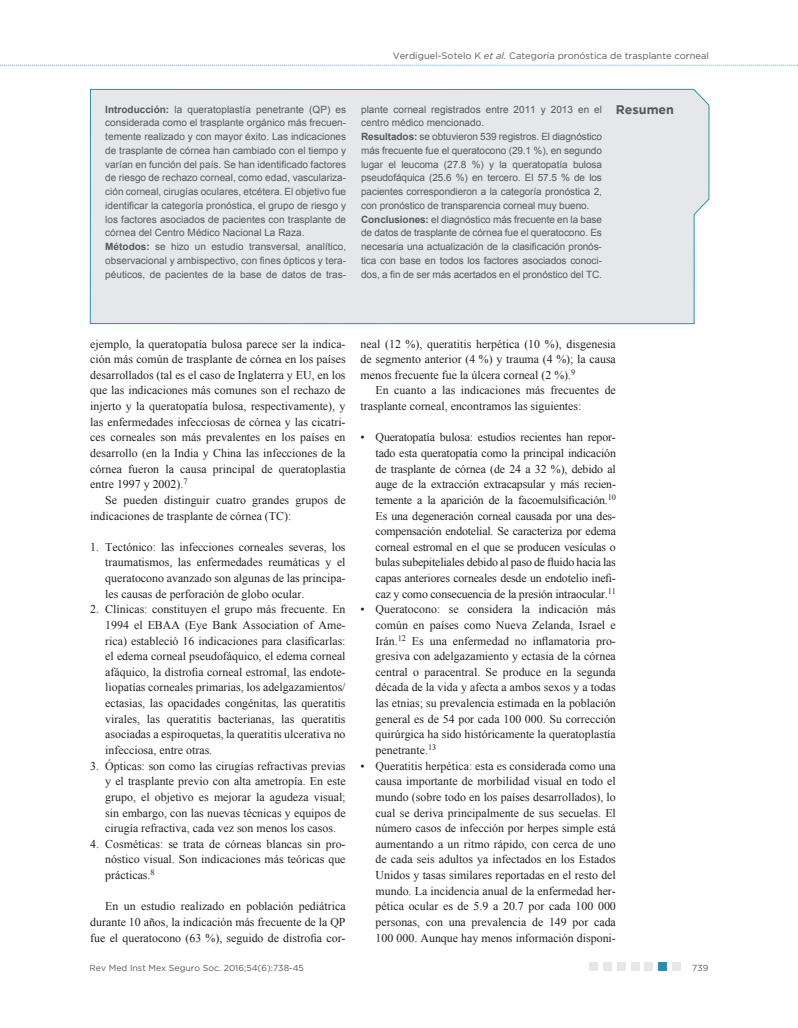
<style>
.page{position:relative;width:798px;height:1028px;background:#fff}
.page>*{position:absolute;margin:0;border:0;box-sizing:border-box;transform-origin:0 0}
.t1{font:700 12.5px "Gotham";color:#57585a}
.t2{font:11.88px/15.6px "Times New Roman";color:#231f20;text-align:justify}
.t3{font:10px/13.8px "Arial";color:#57585a}
.t4{font:9.38px "Gotham";color:#57585a}
.t5{font:8.75px "Gotham";color:#57585a}
.s1{font-style:italic}
.s2{font-weight:700}
</style>
<div class="page">
<svg style="left:90px;top:64px;width:619px;height:260px"></svg>
<svg style="left:0;top:65px;width:798px;height:1px"></svg>
<div style="left:657px;top:962px;width:9px;height:9px;background:#2a8fb0"></div>
<div style="left:671px;top:962px;width:9px;height:9px;background:#e6e7e9"></div>
<div style="left:630px;top:962px;width:9px;height:9px;background:#e6e7e9"></div>
<div style="left:644px;top:962px;width:9px;height:9px;background:#e6e7e9"></div>
<div style="left:603px;top:962px;width:9px;height:9px;background:#e6e7e9"></div>
<div style="left:616px;top:962px;width:9px;height:9px;background:#e6e7e9"></div>
<div style="left:589px;top:962px;width:9px;height:9px;background:#e6e7e9"></div>
<p class="t4" style="left:392px;top:50px;width:317px">Verdiguel-Sotelo K <span class="s1">et al.</span> Categoría pronóstica de trasplante corneal</p>
<p class="t3" style="left:105px;top:102px;width:242px"><span class="s2">Introducción:</span> la queratoplastía penetrante (QP) es considerada como el trasplante orgánico más frecuen&shy;temente realizado y con mayor éxito. Las indicaciones de trasplante de córnea han cambiado con el tiempo y varían en función del país. Se han identificado factores de riesgo de rechazo corneal, como edad, vasculariza&shy;ción corneal, cirugías oculares, etcétera. El objetivo fue identificar la categoría pronóstica, el grupo de riesgo y los factores asociados de pacientes con trasplante de córnea del Centro Médico Nacional La Raza.<br><span class="s2">Métodos:</span> se hizo un estudio transversal, analítico, observacional y ambispectivo, con fines ópticos y tera&shy;péuticos, de pacientes de la base de datos de tras-</p>
<p class="t3" style="left:361px;top:102px;width:242px">plante corneal registrados entre 2011 y 2013 en el centro médico mencionado.<br><span class="s2">Resultados:</span> se obtuvieron 539 registros. El diagnóstico más frecuente fue el queratocono (29.1 %), en segundo lugar el leucoma (27.8 %) y la queratopatía bulosa pseudofáquica (25.6 %) en tercero. El 57.5 % de los pacientes correspondieron a la categoría pronóstica 2, con pronóstico de transparencia corneal muy bueno.<br><span class="s2">Conclusiones:</span> el diagnóstico más frecuente en la base de datos de trasplante de córnea fue el queratocono. Es necesaria una actualización de la clasificación pronós&shy;tica con base en todos los factores asociados conoci&shy;dos, a fin de ser más acertados en el pronóstico del TC.</p>
<p class="t1" style="left:615px;top:103px;width:60px">Resumen</p>
<p class="t2" style="left:90px;top:335px;width:257px">ejemplo, la queratopatía bulosa parece ser la indica&shy;ción más común de trasplante de córnea en los países desarrollados (tal es el caso de Inglaterra y EU, en los que las indicaciones más comunes son el rechazo de injerto y la queratopatía bulosa, respectivamente), y las enfermedades infecciosas de córnea y las cicatri&shy;ces corneales son más prevalentes en los países en desarrollo (en la India y China las infecciones de la córnea fueron la causa principal de queratoplastia entre 1997 y 2002).<sup>7</sup></p>
<p class="t2" style="left:90px;top:492px;width:257px;text-indent:15px">Se pueden distinguir cuatro grandes grupos de indicaciones de trasplante de córnea (TC):</p>
<p class="t2" style="left:105px;top:539px;width:242px;text-indent:-15px">1. Tectónico: las infecciones corneales severas, los traumatismos, las enfermedades reumáticas y el queratocono avanzado son algunas de las principa&shy;les causas de perforación de globo ocular.</p>
<p class="t2" style="left:105px;top:601px;width:242px;text-indent:-15px">2. Clínicas: constituyen el grupo más frecuente. En 1994 el EBAA (Eye Bank Association of Ame&shy;rica) estableció 16 indicaciones para clasificarlas: el edema corneal pseudofáquico, el edema corneal afáquico, la distrofia corneal estromal, las endote&shy;liopatías corneales primarias, los adelgazamientos/ ectasias, las opacidades congénitas, las queratitis virales, las queratitis bacterianas, las queratitis asociadas a espiroquetas, la queratitis ulcerativa no infecciosa, entre otras.</p>
<p class="t2" style="left:105px;top:757px;width:242px;text-indent:-15px">3. Ópticas: son como las cirugías refractivas previas y el trasplante previo con alta ametropía. En este grupo, el objetivo es mejorar la agudeza visual; sin embargo, con las nuevas técnicas y equipos de cirugía refractiva, cada vez son menos los casos.</p>
<p class="t2" style="left:105px;top:835px;width:242px;text-indent:-15px">4. Cosméticas: se trata de córneas blancas sin pro&shy;nóstico visual. Son indicaciones más teóricas que prácticas.<sup>8</sup></p>
<p class="t2" style="left:90px;top:898px;width:257px;text-indent:15px">En un estudio realizado en población pediátrica durante 10 años, la indicación más frecuente de la QP fue el queratocono (63 %), seguido de distrofia cor-</p>
<p class="t2" style="left:360px;top:335px;width:257px">neal (12 %), queratitis herpética (10 %), disgenesia de segmento anterior (4 %) y trauma (4 %); la causa menos frecuente fue la úlcera corneal (2 %).<sup>9</sup></p>
<p class="t2" style="left:360px;top:382px;width:257px;text-indent:15px">En cuanto a las indicaciones más frecuentes de trasplante corneal, encontramos las siguientes:</p>
<p class="t2" style="left:375px;top:429px;width:242px;text-indent:-15px">• Queratopatía bulosa: estudios recientes han repor&shy;tado esta queratopatía como la principal indicación de trasplante de córnea (de 24 a 32 %), debido al auge de la extracción extracapsular y más recien&shy;temente a la aparición de la facoemulsificación.<sup>10<br></sup>Es una degeneración corneal causada por una des&shy;compensación endotelial. Se caracteriza por edema corneal estromal en el que se producen vesículas o bulas subepiteliales debido al paso de fluido hacia las capas anteriores corneales desde un endotelio inefi&shy;caz y como consecuencia de la presión intraocular.<sup>11</sup></p>
<p class="t2" style="left:375px;top:601px;width:242px;text-indent:-15px">• Queratocono: se considera la indicación más común en países como Nueva Zelanda, Israel e Irán.<sup>12</sup> Es una enfermedad no inflamatoria pro&shy;gresiva con adelgazamiento y ectasia de la córnea central o paracentral. Se produce en la segunda década de la vida y afecta a ambos sexos y a todas las etnias; su prevalencia estimada en la población general es de 54 por cada 100 000. Su corrección quirúrgica ha sido históricamente la queratoplastía penetrante.<sup>13</sup></p>
<p class="t2" style="left:375px;top:757px;width:242px;text-indent:-15px">• Queratitis herpética: esta es considerada como una causa importante de morbilidad visual en todo el mundo (sobre todo en los países desarrollados), lo cual se deriva principalmente de sus secuelas. El número casos de infección por herpes simple está aumentando a un ritmo rápido, con cerca de uno de cada seis adultos ya infectados en los Estados Unidos y tasas similares reportadas en el resto del mundo. La incidencia anual de la enfermedad her&shy;pética ocular es de 5.9 a 20.7 por cada 100 000 personas, con una prevalencia de 149 por cada 100 000. Aunque hay menos información disponi-</p>
<p class="t5" style="left:89px;top:961px;width:216px">Rev Med Inst Mex Seguro Soc. 2016;54(6):738-45</p>
<p class="t5" style="left:691px;top:962px;width:18px">739</p>
</div>
